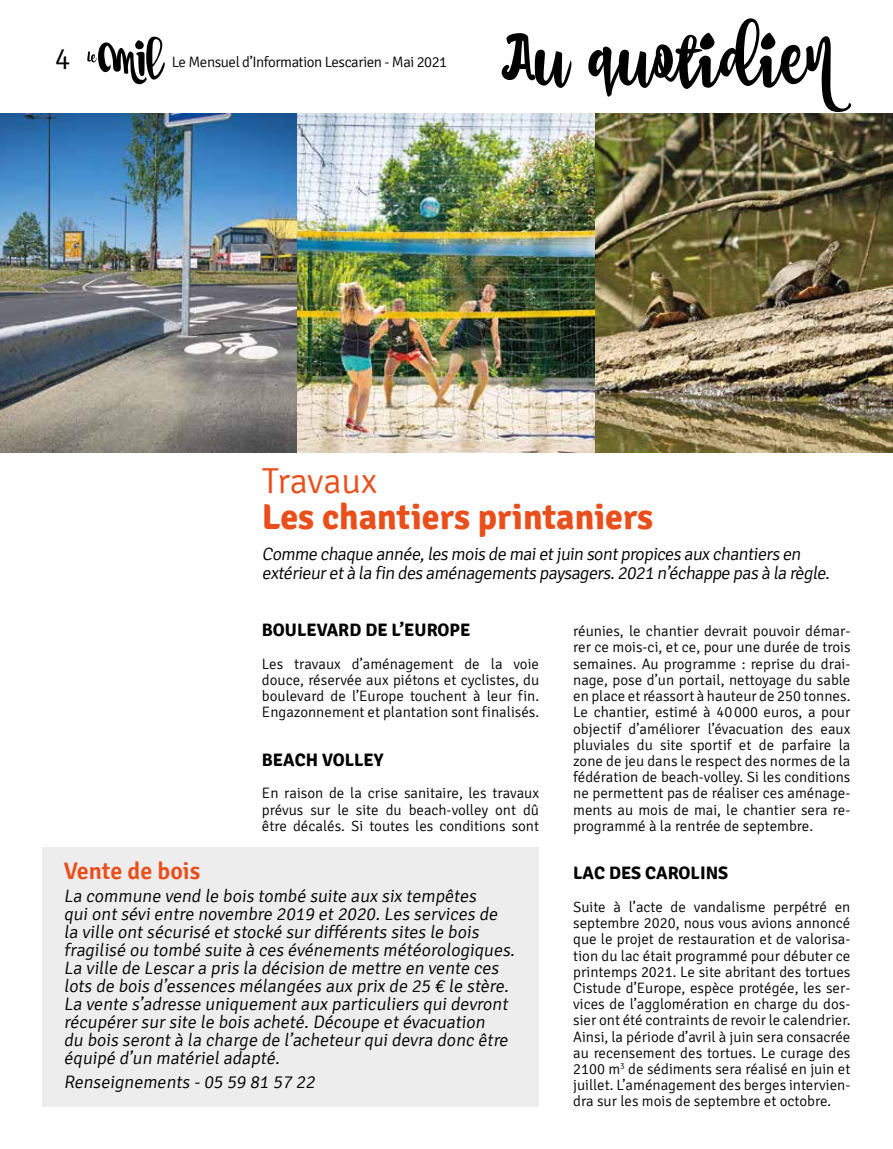
<style>
.page{position:relative;width:893px;height:1149px;background:#fff}
.page>*{position:absolute;margin:0;border:0;box-sizing:border-box;transform-origin:0 0}
.t1{font:87px "Coffe Break Script 1";color:#000}
.t2{font:700 36px "Signika";color:#e94e1b}
.t3{font:300 36px "Signika";letter-spacing:-.005em;color:#e94e1b}
.t4{font:300 30px "Signika";color:#000}
.t5{font:600 24px "Signika";color:#e94e1b}
.t6{font:300 18px/18px "Signika";color:#000}
.t7{font:700 18px "Signika";color:#000}
.t8{font:300 15px/16.2px "Signika";color:#000;text-align:justify}
.t9{font:300 15px "Signika";letter-spacing:-.03em;color:#000}
</style>
<div class="page">
<div style="left:43px;top:846px;width:496px;height:260px;background:#ededed"></div>
<img style="left:0;top:113px;width:298px;height:339px">
<img style="left:298px;top:113px;width:297px;height:339px">
<img style="left:595px;top:113px;width:298px;height:339px">
<svg style="left:87px;top:37px;width:78px;height:47px"></svg>
<h3 class="t4" style="left:55px;top:43px;width:17px">4</h3>
<p class="t9" style="left:172px;top:54px;width:277px">Le Mensuel d’Information Lescarien - Mai 2021</p>
<h1 class="t1" style="left:501px;top:-11px;width:344px">Au quotidien</h1>
<h2 class="t3" style="left:262px;top:461px;width:117px">Travaux</h2>
<h2 class="t2" style="left:262px;top:495px;width:393px">Les chantiers printaniers</h2>
<p class="t6" style="left:262px;top:544px;width:572px;line-height:19.5px">Comme chaque année,les mois de maietjuin sontpropices aux chantiers en extérieuretà la fin des aménagements paysagers.2021 n’échappe pas à la règle.</p>
<p class="t7" style="left:262px;top:619px;width:210px">BOULEVARD DE L’EUROPE</p>
<p class="t8" style="left:262px;top:655px;width:279px">Les travaux d’aménagement de la voie douce, réservée aux piétons et cyclistes, du boulevard de l’Europe touchent à leur fin.<br>Engazonnement et plantation sont finalisés.</p>
<p class="t7" style="left:262px;top:748px;width:123px">BEACH VOLLEY</p>
<p class="t8" style="left:262px;top:785px;width:279px">En raison de la crise sanitaire, les travaux prévus sur le site du beach-volley ont dû être décalés. Si toutes les conditions sont</p>
<p class="t8" style="left:573px;top:623px;width:279px">réunies, le chantier devrait pouvoir démar&shy;rer ce mois-ci, et ce, pour une durée de trois semaines. Au programme : reprise du drai&shy;nage, pose d’un portail, nettoyage du sable en place et réassort à hauteur de 250 tonnes.<br>Le chantier, estimé à 40000 euros, a pour objectif d’améliorer l’évacuation des eaux pluviales du site sportif et de parfaire la zone de jeu dans le respect des normes de la fédération de beach-volley. Si les conditions ne permettent pas de réaliser ces aménage&shy;ments au mois de mai, le chantier sera re&shy;programmé à la rentrée de septembre.</p>
<p class="t7" style="left:573px;top:862px;width:157px">LAC DES CAROLINS</p>
<p class="t8" style="left:573px;top:898px;width:279px">Suite à l’acte de vandalisme perpétré en septembre 2020, nous vous avions annoncé que le projet de restauration et de valorisa&shy;tion du lac était programmé pour débuter ce printemps 2021. Le site abritant des tortues Cistude d’Europe, espèce protégée, les ser&shy;vices de l’agglomération en charge du dos&shy;sier ont été contraints de revoir le calendrier.<br>Ainsi, la période d’avril à juin sera consacrée au recensement des tortues. Le curage des 2100 m<sup>3</sup> de sédiments sera réalisé en juin et juillet. L’aménagement des berges intervien&shy;dra sur les mois de septembre et octobre.</p>
<h3 class="t5" style="left:64px;top:857px;width:138px">Vente de bois</h3>
<p class="t6" style="left:64px;top:886px;width:455px">La commune vend le bois tombé suite aux six tempêtes<br>qui ont sévi entre novembre 2019 et 2020. Les services de la ville ont sécurisé et stocké sur différents sites le bois fragilisé ou tombé suite à ces événements météorologiques.<br>La ville de Lescar a pris la décision de mettre en vente ces lots de bois d’essences mélangées aux prix de 25 € le stère.<br>La vente s’adresse uniquement aux particuliers qui devront récupérer sur site le bois acheté. Découpe et évacuation<br>du bois seront à la charge de l’acheteur qui devra donc être équipé d’un matériel adapté.</p>
<p class="t6" style="left:64px;top:1072px;width:255px">Renseignements - 05 59 81 57 22</p>
</div>
